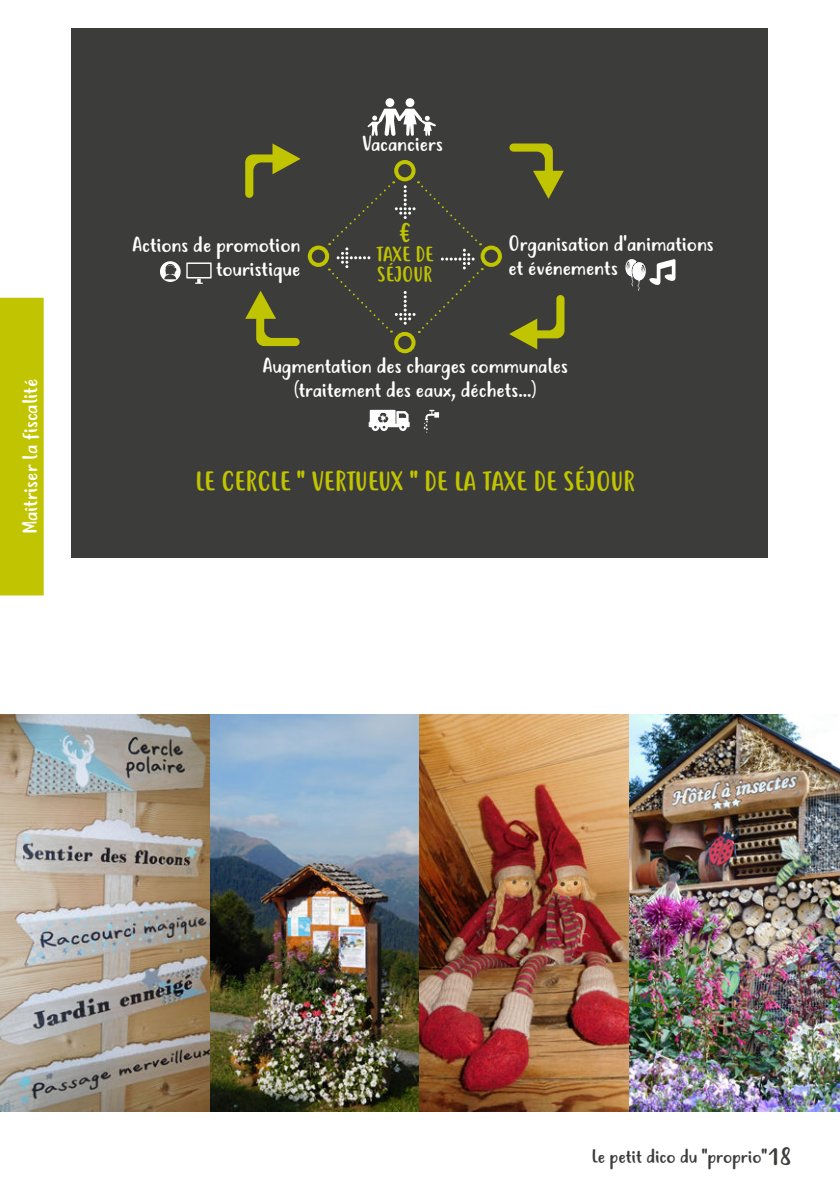
<style>
.page{position:relative;width:840px;height:1191px;background:#fff}
.page>*{position:absolute;margin:0;border:0;box-sizing:border-box;transform-origin:0 0}
.t1{font:26px "Justtellmewhat";color:#c1c400}
.t2{font:24px "Justtellmewhat";color:#c1c400}
.t3{font:20px/24px "Justtellmewhat";color:#fff;text-align:center}
.t4{font:20px/20px "Justtellmewhat";color:#c1c400}
.t5{font:18px "Justtellmewhat";color:#3c3c3b}
.s1{font-size:24px}
</style>
<div class="page">
<div style="left:0;top:298px;width:44px;height:297px;background:#c1c400"></div>
<div style="left:72px;top:28px;width:695px;height:530px;background:#3c3c3b"></div>
<div style="left:394px;top:160px;width:21px;height:21px;border:4px solid #c1c400;border-radius:50%"></div>
<div style="left:307px;top:245px;width:22px;height:22px;border:4px solid #c1c400;border-radius:50%"></div>
<div style="left:394px;top:332px;width:21px;height:21px;border:4px solid #c1c400;border-radius:50%"></div>
<div style="left:480px;top:245px;width:21px;height:22px;border:4px solid #c1c400;border-radius:50%"></div>
<svg style="left:368px;top:410px;width:41px;height:21px"></svg>
<svg style="left:423px;top:410px;width:16px;height:23px"></svg>
<svg style="left:625px;top:259px;width:50px;height:32px"></svg>
<svg style="left:160px;top:261px;width:20px;height:21px"></svg>
<svg style="left:186px;top:262px;width:25px;height:22px"></svg>
<div style="left:385px;top:98px;width:9px;height:9px;background:#fff;border-radius:50%"></div>
<div style="left:405px;top:98px;width:9px;height:9px;background:#fff;border-radius:50%"></div>
<svg style="left:367px;top:109px;width:68px;height:27px"></svg>
<svg style="left:245px;top:143px;width:55px;height:55px"></svg>
<svg style="left:509px;top:143px;width:54px;height:56px"></svg>
<svg style="left:509px;top:295px;width:55px;height:54px"></svg>
<svg style="left:245px;top:291px;width:54px;height:55px"></svg>
<svg style="left:329px;top:181px;width:153px;height:152px"></svg>
<img style="left:0;top:714px;width:839px;height:397px">
<p class="t3" style="left:20px;top:534px;width:157px;rotate:-90deg">Maîtriser la fiscalité</p>
<p class="t3" style="left:132px;top:235px;width:169px;text-align:right">Actions de promotion touristique</p>
<p class="t3" style="left:362px;top:133px;width:83px">Vacanciers</p>
<p class="t2" style="left:399px;top:220px;width:13px">€</p>
<p class="t4" style="left:376px;top:246px;width:59px">TAXE DE<br>SÉJOUR</p>
<p class="t3" style="left:508px;top:234px;width:206px;text-align:left">Organisation d'animations et événements</p>
<p class="t3" style="left:262px;top:356px;width:307px">Augmentation des charges communales (traitement des eaux, déchets...)</p>
<h1 class="t1" style="left:195px;top:467px;width:441px">LE CERCLE " VERTUEUX " DE LA TAXE DE SÉJOUR</h1>
<p class="t5" style="left:591px;top:1146px;width:202px">Le petit dico du "proprio"<span class="s1">18</span></p>
</div>
